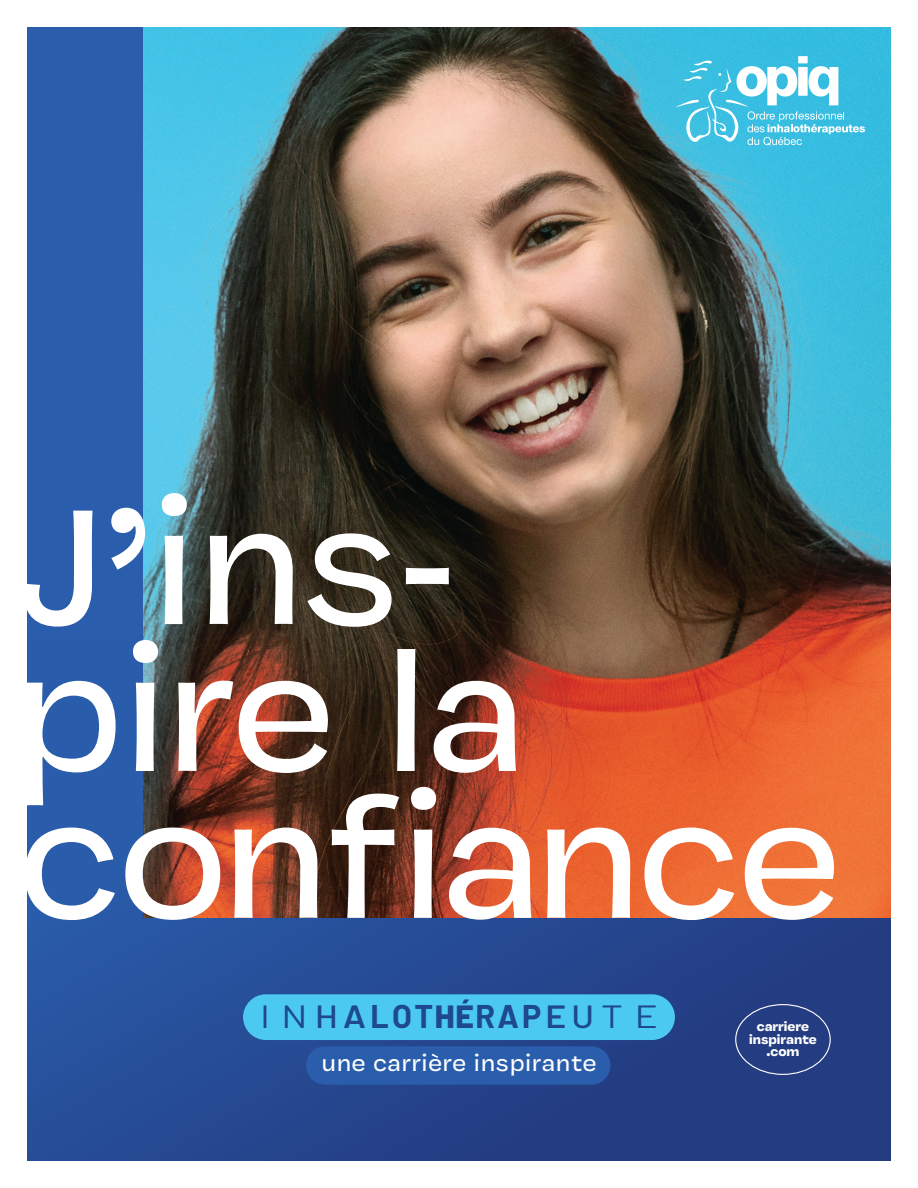
<style>
.page{position:relative;width:918px;height:1188px;background:#fff}
.page>*{position:absolute;margin:0;border:0;box-sizing:border-box;transform-origin:0 0}
.t1{font:180.75px/146.9px "Vulf Sans";letter-spacing:-.01em;color:#fff}
.t2{font:700 32.1px "Barlow";letter-spacing:.085em;color:#1e4890}
.t3{font:24.15px "Vulf Sans";letter-spacing:.025em;color:#fff}
.t4{font:700 13.5px/12.5px "Vulf Sans";color:#fff;text-align:center}
.s1{font-weight:400}
.s2{font-weight:500}
.s3{font-weight:600}
.s4{font-weight:800}
</style>
<div class="page">
<div style="left:27px;top:27px;width:864px;height:1134px;background:#2a5dab"></div>
<div style="left:27px;top:634px;width:864px;height:527px;background:linear-gradient(to right,#2856a2,#24387c)"></div>
<img style="left:143px;top:27px;width:748px;height:891px">
<div style="left:243px;top:994px;width:432px;height:46px;background:#4bc9f1;border-radius:23px"></div>
<div style="left:306px;top:1046px;width:304px;height:39px;background:#2a5dab;border-radius:19px"></div>
<svg style="left:432px;top:1054px;width:6px;height:4px"></svg>
<div style="left:735px;top:1004px;width:96px;height:71px;border:1px solid #fff;border-radius:50%"></div>
<svg style="left:675px;top:56px;width:190px;height:90px;background:#65cce7"></svg>
<h1 class="t1" style="left:11px;top:488px;width:831px">J’ins-<br>pire la confiance</h1>
<h2 class="t2" style="left:260px;top:993px;width:399px"><span class="s1">I N</span><span class="s2">H</span><span class="s3">A</span>LOT<span class="s4">HÉ</span>RAP<span class="s3">E</span><span class="s2">U</span><span class="s1">T E</span></h2>
<h3 class="t3" style="left:322px;top:1047px;width:276px">une carriere inspirante</h3>
<p class="t4" style="left:749px;top:1020px;width:69px">carriere inspirante .com</p>
</div>
